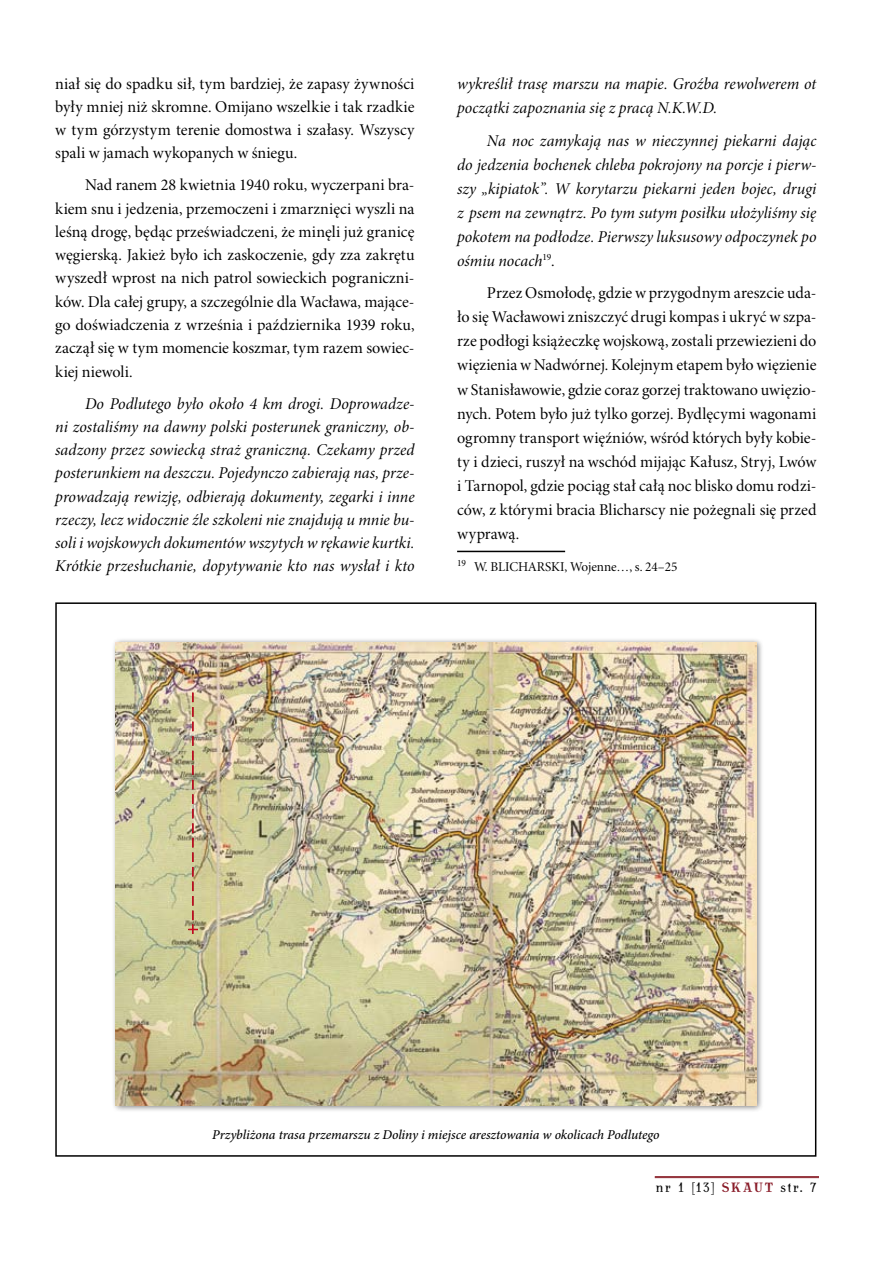
<style>
.page{position:relative;width:893px;height:1263px;background:#fff}
.page>*{position:absolute;margin:0;border:0;box-sizing:border-box;transform-origin:0 0}
.t1{font:16.5px/23.2px "Minion Pro Subh";color:#000;text-align:justify}
.t2{font:16.5px/23.2px "Minion Pro It Subh";color:#000;text-align:justify}
.t3{font:italic 500 13.5px "Minion Pro";letter-spacing:-.005em;color:#000}
.t4{font:13.5px "Minion Pro Subh";color:#000}
.t5{font:13.5px "Antykwa Torunska Cond";letter-spacing:.125em;color:#000}
.s1{font-family:"Minion Pro Subh"}
.s2{font-weight:700;color:#891b28}
</style>
<div class="page">
<hr style="left:655px;top:1176px;width:164px;height:1px;background:#891e28">
<hr style="left:655px;top:1177px;width:164px;height:1px;background:#891e28">
<hr style="left:457px;top:551px;width:108px;height:1px;background:#000">
<div style="left:111px;top:637px;width:659px;height:482px;background:#000;opacity:.5"></div>
<img style="left:116px;top:642px;width:640px;height:463px">
<svg style="left:188px;top:692px;width:10px;height:242px"></svg>
<p class="t1" style="left:55px;top:72px;width:361px">niał się do spadku sił, tym bardziej, że zapasy żywności były mniej niż skromne. Omijano wszelkie i tak rzadkie w tym górzystym terenie domostwa i szałasy. Wszyscy spali w jamach wykopanych w śniegu.</p>
<p class="t1" style="left:55px;top:174px;width:361px;text-indent:30px">Nad ranem 28 kwietnia 1940 roku, wyczerpani bra&shy;kiem snu i jedzenia, przemoczeni i zmarznięci wyszli na leśną drogę, będąc przeświadczeni, że minęli już granicę węgierską. Jakież było ich zaskoczenie, gdy zza zakrętu wyszedł wprost na nich patrol sowieckich pograniczni&shy;ków. Dla całej grupy, a szczególnie dla Wacława, mające&shy;go doświadczenia z września i października 1939 roku, zaczął się w tym momencie koszmar, tym razem sowiec&shy;kiej niewoli.</p>
<p class="t2" style="left:55px;top:392px;width:361px;text-indent:30px">Do Podlutego było około 4 km drogi. Doprowadze&shy;ni zostaliśmy na dawny polski posterunek graniczny, ob&shy;sadzony przez sowiecką straż graniczną. Czekamy przed posterunkiem na deszczu. Pojedynczo zabierają nas, prze&shy;prowadzają rewizję, odbierają dokumenty, zegarki i inne rzeczy, lecz widocznie źle szkoleni nie znajdują u mnie bu&shy;soli i wojskowych dokumentów wszytych w rękawie kurtki.<br>Krótkie przesłuchanie, dopytywanie kto nas wysłał i kto</p>
<p class="t2" style="left:457px;top:72px;width:361px;line-height:24px">wykreślił trasę marszu na mapie. Groźba rewolwerem ot początki zapoznania się z pracą N.K.W.D.</p>
<p class="t2" style="left:457px;top:129px;width:361px;line-height:24px;text-indent:30px">Na noc zamykają nas w nieczynnej piekarni dając do jedzenia bochenek chleba pokrojony na porcje i pierw&shy;szy „kipiatok”. W korytarzu piekarni jeden bojec, drugi z psem na zewnątrz. Po tym sutym posiłku ułożyliśmy się pokotem na podłodze. Pierwszy luksusowy odpoczynek po ośmiu nocach<sup>19</sup><span class="s1">.</span></p>
<p class="t1" style="left:457px;top:282px;width:361px;line-height:24px;text-indent:30px">Przez Osmołodę, gdzie w przygodnym areszcie uda&shy;ło się Wacławowi zniszczyć drugi kompas i ukryć w szpa&shy;rze podłogi książeczkę wojskową, zostali przewiezieni do więzienia w Nadwórnej. Kolejnym etapem było więzienie w Stanisławowie, gdzie coraz gorzej traktowano uwięzio&shy;nych. Potem było już tylko gorzej. Bydlęcymi wagonami ogromny transport więźniów, wśród których były kobie&shy;ty i dzieci, ruszył na wschód mijając Kałusz, Stryj, Lwów i Tarnopol, gdzie pociąg stał całą noc blisko domu rodzi&shy;ców, z którymi bracia Blicharscy nie pożegnali się przed wyprawą.</p>
<p class="t4" style="left:457px;top:559px;width:71px"><sup>19</sup> W. BLICHAR</p>
<p class="t4" style="left:545px;top:559px;width:134px">SKI, Wojenne…, s. 24–25</p>
<p class="t3" style="left:212px;top:1125px;width:449px">Przybliżona trasa przemarszu z Doliny i miejsce aresztowania w okolicach Podlutego</p>
<p class="t5" style="left:656px;top:1177px;width:162px">nr 1 [13] <span class="s2">SKAUT</span> str. 7</p>
</div>
